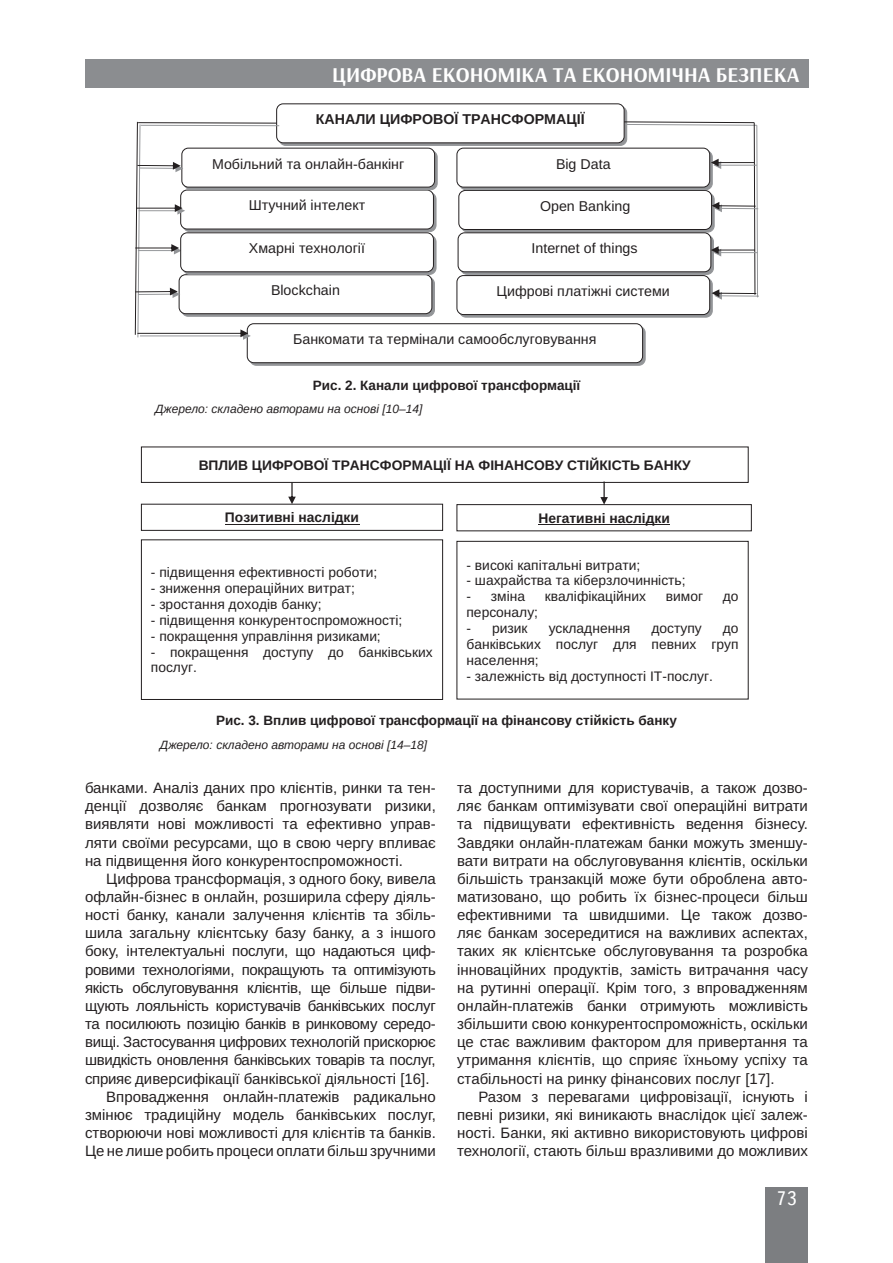
<style>
.page{position:relative;width:893px;height:1263px;background:#fff}
.page>*{position:absolute;margin:0;border:0;box-sizing:border-box;transform-origin:0 0}
.t1{font:700 21px "Arsenal";color:#fff}
.t2{font:19.5px "Ukrainian Text";color:#fff}
.Текст_основной_G{font:15px/18.1px "Arimo";color:#231f20;text-align:justify}
.t3{font:14.25px "Arimo Roman";color:#231f20}
.t4{font:700 14.25px "Arimo";color:#231f20}
.t5{font:13.8px/15.9px "Arimo Roman";color:#231f20}
.t6{font:700 13.8px "Arimo";color:#231f20}
.Рисунок{font:700 13.5px "Arimo";color:#231f20}
.Джерело{font:italic 12px "Arimo";color:#231f20}
</style>
<div class="page">
<div style="left:85px;top:60px;width:723px;height:28px;background:#8b8d90"></div>
<div style="left:765px;top:1187px;width:43px;height:76px;background:#7c7e81"></div>
<div style="left:276px;top:103px;width:349px;height:40px;background:#fff;border:1px solid #231f20;border-radius:7px"></div>
<svg style="left:134px;top:106px;width:625px;height:260px"></svg>
<div style="left:141px;top:504px;width:302px;height:27px;border:1px solid #231f20"></div>
<img style="left:142px;top:509px;width:300px;height:16px">
<div style="left:225px;top:509px;width:134px;height:16px;background:#fff"></div>
<hr style="left:225px;top:524px;width:134px;height:1px;background:#231f20">
<div style="left:141px;top:539px;width:302px;height:161px;border:1px solid #231f20"></div>
<img style="left:142px;top:545px;width:300px;height:149px">
<div style="left:456px;top:504px;width:296px;height:27px;border:1px solid #231f20"></div>
<img style="left:457px;top:510px;width:294px;height:16px">
<hr style="left:538px;top:524px;width:132px;height:1px;background:#231f20">
<div style="left:456px;top:541px;width:293px;height:158px;border:1px solid #231f20"></div>
<img style="left:457px;top:546px;width:291px;height:148px">
<div style="left:141px;top:446px;width:608px;height:37px;border:1px solid #231f20"></div>
<svg style="left:288px;top:482px;width:8px;height:22px"></svg>
<svg style="left:600px;top:481px;width:8px;height:24px"></svg>
<h1 class="t1" style="left:332px;top:60px;width:469px">ЦИФРОВА ЕКОНОМІКА ТА ЕКОНОМІЧНА БЕЗПЕКА</h1>
<p class="t4" style="left:316px;top:109px;width:270px">КАНАЛИ ЦИФРОВОЇ ТРАНСФОРМАЦІЇ</p>
<p class="t3" style="left:212px;top:154px;width:194px">Мобільний та онлайн-банкінг</p>
<p class="t3" style="left:556px;top:154px;width:56px">Big Data</p>
<p class="t3" style="left:249px;top:196px;width:118px">Штучний інтелект</p>
<p class="t3" style="left:540px;top:196px;width:92px">Open Banking</p>
<p class="t3" style="left:249px;top:238px;width:118px">Хмарні технології</p>
<p class="t3" style="left:531px;top:238px;width:108px">Internet of things</p>
<p class="t3" style="left:271px;top:280px;width:70px">Blockchain</p>
<p class="t3" style="left:497px;top:281px;width:175px">Цифрові платіжні системи</p>
<p class="t3" style="left:293px;top:329px;width:305px">Банкомати та термінали самообслуговування</p>
<p class="Рисунок" style="left:313px;top:376px;width:269px">Рис. 2. Канали цифрової трансформації</p>
<p class="Джерело" style="left:155px;top:401px;width:269px">Джерело: складено авторами на основі [10–14]</p>
<p class="t6" style="left:199px;top:455px;width:494px">ВПЛИВ ЦИФРОВОЇ ТРАНСФОРМАЦІЇ НА ФІНАНСОВУ СТІЙКІСТЬ БАНКУ</p>
<p class="t6" style="left:225px;top:508px;width:136px">Позитивні наслідки</p>
<p class="t5" style="left:151px;top:564px;width:228px">- підвищення ефективності роботи;</p>
<p class="t5" style="left:151px;top:580px;width:206px">- зниження операційних витрат;</p>
<p class="t5" style="left:151px;top:596px;width:172px">- зростання доходів банку;</p>
<p class="t5" style="left:151px;top:612px;width:253px">- підвищення конкурентоспроможності;</p>
<p class="t5" style="left:151px;top:628px;width:231px">- покращення управління ризиками;</p>
<p class="t5" style="left:151px;top:644px;width:283px">- покращення доступу до банківських послуг.</p>
<p class="t6" style="left:538px;top:508px;width:133px">Негативні наслідки</p>
<p class="t5" style="left:466px;top:557px;width:175px">- високі капітальні витрати;</p>
<p class="t5" style="left:466px;top:573px;width:221px">- шахрайства та кіберзлочинність;</p>
<p class="t5" style="left:466px;top:589px;width:60px">- зміна</p>
<p class="t5" style="left:545px;top:589px;width:103px">кваліфікаційних</p>
<p class="t5" style="left:666px;top:589px;width:39px">вимог</p>
<p class="t5" style="left:723px;top:589px;width:17px">до</p>
<p class="t5" style="left:466px;top:605px;width:73px">персоналу;</p>
<p class="t5" style="left:466px;top:621px;width:63px">- ризик</p>
<p class="t5" style="left:549px;top:621px;width:83px">ускладнення</p>
<p class="t5" style="left:651px;top:621px;width:52px">доступу</p>
<p class="t5" style="left:466px;top:621px;width:274px;text-align:justify;text-indent:256px">до банківських послуг для певних груп населення;</p>
<p class="t5" style="left:466px;top:668px;width:248px">- залежність від доступності ІТ-послуг.</p>
<p class="Рисунок" style="left:216px;top:711px;width:462px">Рис. 3. Вплив цифрової трансформації на фінансову стійкість банку</p>
<p class="Джерело" style="left:160px;top:737px;width:269px">Джерело: складено авторами на основі [14–18]</p>
<p class="Текст_основной_G" style="left:85px;top:779px;width:352px">банками. Аналіз даних про клієнтів, ринки та тен&shy;денції дозволяє банкам прогнозувати ризики, виявляти нові можливості та ефективно управ&shy;ляти своїми ресурсами, що в свою чергу впливає на підвищення його конкурентоспроможності.</p>
<p class="Текст_основной_G" style="left:85px;top:870px;width:352px;text-indent:21px">Цифрова трансформація, з одного боку, вивела офлайн-бізнес в онлайн, розширила сферу діяль&shy;ності банку, канали залучення клієнтів та збіль&shy;шила загальну клієнтську базу банку, а з іншого боку, інтелектуальні послуги, що надаються циф&shy;ровими технологіями, покращують та оптимізують якість обслуговування клієнтів, ще більше підви&shy;щують лояльність користувачів банківських послуг та посилюють позицію банків в ринковому середо&shy;вищі. Застосування цифрових технологій прискорює швидкість оновлення банківських товарів та послуг, сприяє диверсифікації банківської діяльності [16].</p>
<p class="Текст_основной_G" style="left:85px;top:1088px;width:352px;text-indent:21px">Впровадження онлайн-платежів радикально змінює традиційну модель банківських послуг, створюючи нові можливості для клієнтів та банків.<br>Це не лише робить процеси оплати більш зручними</p>
<p class="Текст_основной_G" style="left:457px;top:779px;width:352px">та доступними для користувачів, а також дозво&shy;ляє банкам оптимізувати свої операційні витрати та підвищувати ефективність ведення бізнесу.<br>Завдяки онлайн-платежам банки можуть зменшу&shy;вати витрати на обслуговування клієнтів, оскільки більшість транзакцій може бути оброблена авто&shy;матизовано, що робить їх бізнес-процеси більш ефективними та швидшими. Це також дозво&shy;ляє банкам зосередитися на важливих аспектах, таких як клієнтське обслуговування та розробка інноваційних продуктів, замість витрачання часу на рутинні операції. Крім того, з впровадженням онлайн-платежів банки отримують можливість збільшити свою конкурентоспроможність, оскільки це стає важливим фактором для привертання та утримання клієнтів, що сприяє їхньому успіху та стабільності на ринку фінансових послуг [17].</p>
<p class="Текст_основной_G" style="left:457px;top:1088px;width:352px;text-indent:21px">Разом з перевагами цифровізації, існують і певні ризики, які виникають внаслідок цієї залеж&shy;ності. Банки, які активно використовують цифрові технології, стають більш вразливими до можливих</p>
<h2 class="t2" style="left:776px;top:1188px;width:22px">73</h2>
</div>
